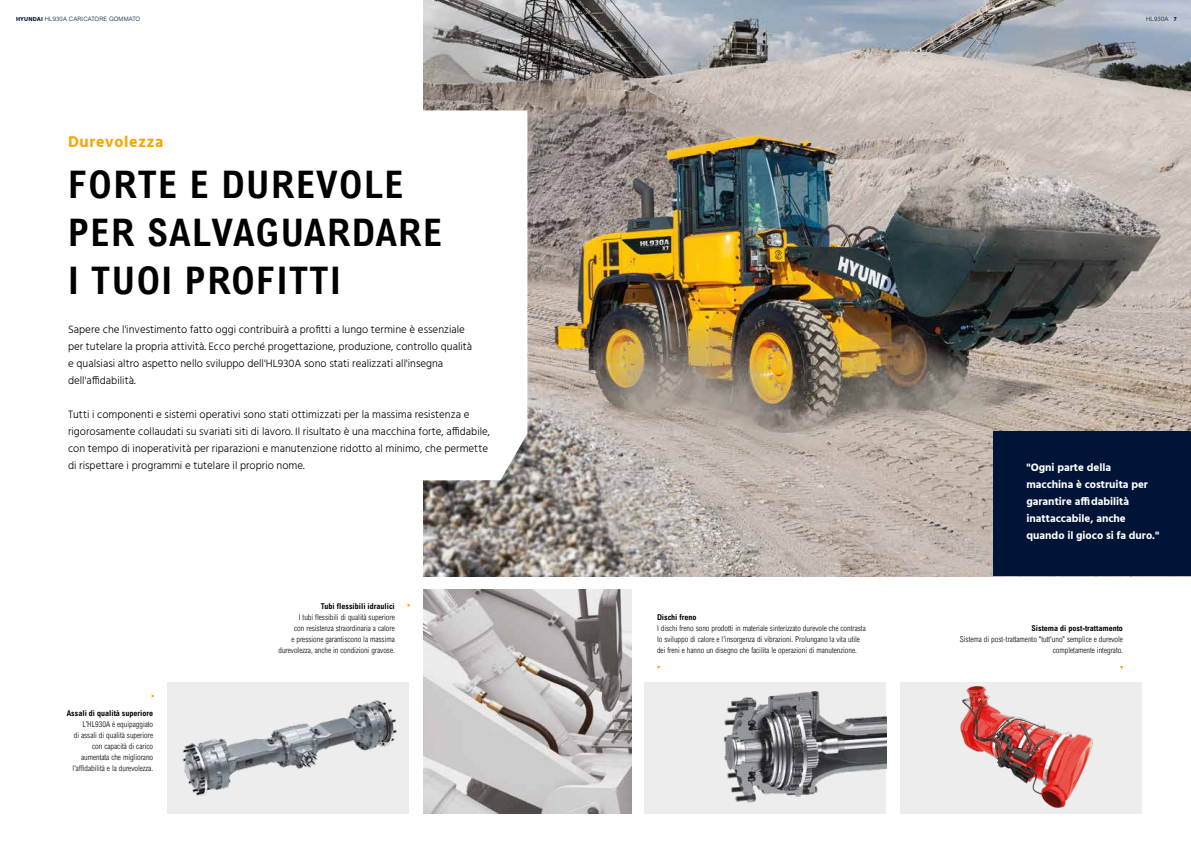
<style>
.page{position:relative;width:1191px;height:842px;background:#fff}
.page>*{position:absolute;margin:0;border:0;box-sizing:border-box;transform-origin:0 0}
.t1{font:700 condensed 38px/48px "Arial";letter-spacing:.04em;color:#000}
.t2{font:700 16px "Hind";letter-spacing:.04em;color:#f7a600}
.t3{font:300 11px/17px "Hind";color:#000}
.t4{font:700 11px/17px "Hind";color:#fff}
.t5{font:300 condensed 8px/11px "Arial";color:#000;text-align:right}
.t6{font:700 condensed 8px "Arial";color:#000}
.t7{font:300 6px "Arial";letter-spacing:.02em;color:#001437}
.s1{font-family:"Hind";font-weight:700}
</style>
<div class="page">
<img style="left:423px;top:0;width:768px;height:576px">
<div style="left:993px;top:431px;width:198px;height:144px;background:#001437"></div>
<div style="left:644px;top:682px;width:242px;height:131px;background:#ededed"></div>
<div style="left:167px;top:682px;width:242px;height:131px;background:#ededed"></div>
<div style="left:900px;top:682px;width:242px;height:131px;background:#ededed"></div>
<img style="left:182px;top:700px;width:215px;height:96px">
<img style="left:423px;top:589px;width:208px;height:224px">
<img style="left:687px;top:691px;width:199px;height:123px">
<img style="left:960px;top:686px;width:133px;height:122px">
<svg style="left:423px;top:110px;width:104px;height:370px"></svg>
<p class="t7" style="left:16px;top:15px;width:126px"><span class="s1">HYUNDAI</span> HL930A CARICATORE GOMMATO</p>
<p class="t7" style="left:1146px;top:15px;width:32px">HL930A <span class="s1">7</span></p>
<h2 class="t2" style="left:68px;top:132px;width:97px">Durevolezza</h2>
<h1 class="t1" style="left:68px;top:160px;width:376px">FORTE E DUREVOLE<br>PER SALVAGUARDARE<br>I TUOI PROFITTI</h1>
<p class="t3" style="left:68px;top:322px;width:406px">Sapere che l'investimento fatto oggi contribuirà a profitti a lungo termine è essenziale per tutelare la propria attività. Ecco perché progettazione, produzione, controllo qualità e qualsiasi altro aspetto nello sviluppo dell'HL930A sono stati realizzati all'insegna dell'affidabilità.</p>
<p class="t3" style="left:68px;top:407px;width:424px">Tutti i componenti e sistemi operativi sono stati ottimizzati per la massima resistenza e rigorosamente collaudati su svariati siti di lavoro. Il risultato è una macchina forte, affidabile, con tempo di inoperatività per riparazioni e manutenzione ridotto al minimo, che permette di rispettare i programmi e tutelare il proprio nome.</p>
<p class="t4" style="left:1026px;top:458px;width:134px">"Ogni parte della macchina è costruita per garantire affidabilità inattaccabile, anche quando il gioco si fa duro."</p>
<p class="t6" style="left:67px;top:709px;width:88px">Assali di qualità superiore</p>
<p class="t5" style="left:73px;top:719px;width:82px">L’HL930A è equipaggiato<br>di assali di qualità superiore con capacità di carico aumentata che migliorano l'affidabilità e la durevolezza.</p>
<p class="t6" style="left:321px;top:602px;width:76px">Tubi flessibili idraulici</p>
<p class="t5" style="left:278px;top:612px;width:118px">I tubi flessibili di qualità superiore<br>con resistenza straordinaria a calore<br>e pressione garantiscono la massima durevolezza, anche in condizioni gravose.</p>
<p class="t6" style="left:657px;top:613px;width:41px">Dischi freno</p>
<p class="t5" style="left:657px;top:623px;width:210px;text-align:left">I dischi freno sono prodotti in materiale sinterizzato durevole che contrasta lo sviluppo di calore e l'insorgenza di vibrazioni. Prolungano la vita utile dei freni e hanno un disegno che facilita le operazioni di manutenzione.</p>
<p class="t6" style="left:1031px;top:624px;width:93px">Sistema di post-trattamento</p>
<p class="t5" style="left:959px;top:634px;width:165px">Sistema di post-trattamento "tutt'uno" semplice e durevole completamente integrato.</p>
</div>
